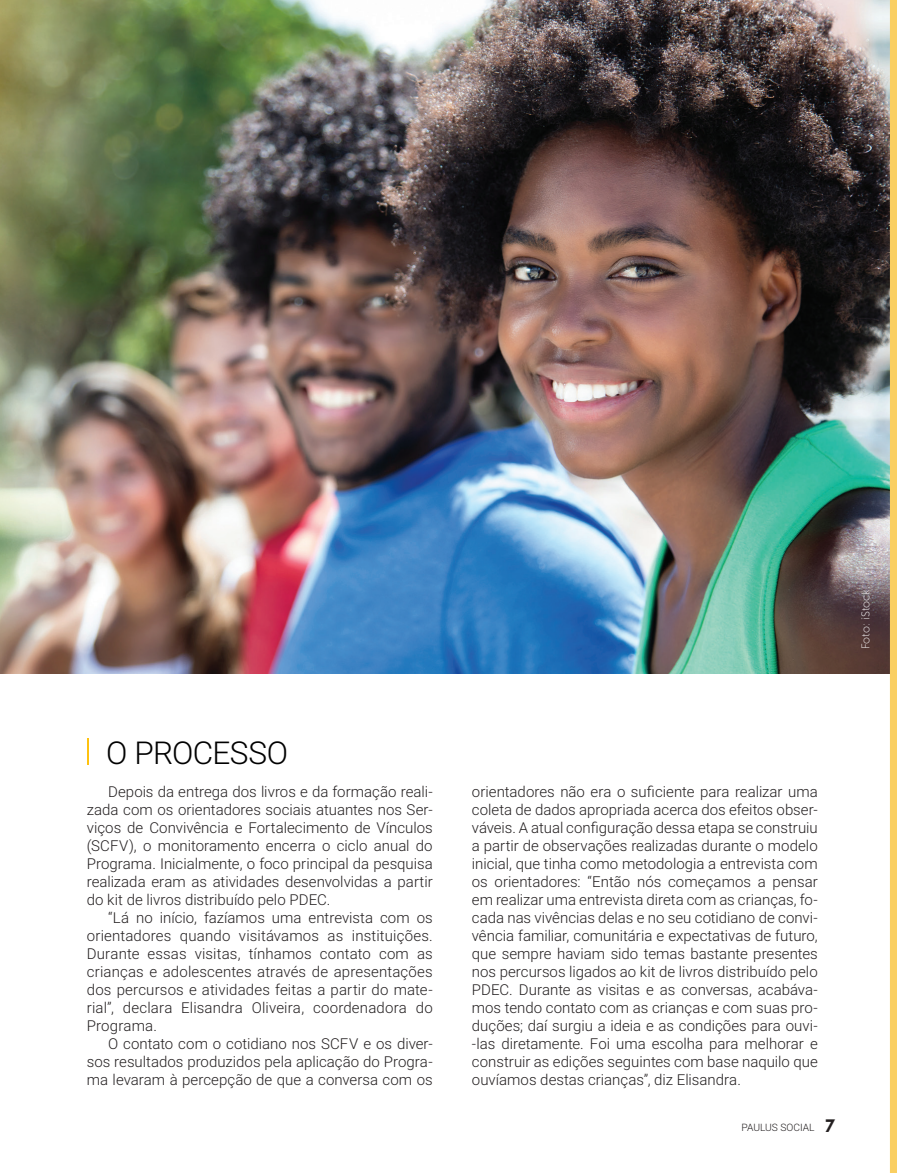
<style>
.page{position:relative;width:897px;height:1173px;background:#fff}
.page>*{position:absolute;margin:0;border:0;box-sizing:border-box;transform-origin:0 0}
.t1{font:300 31.5px "Roboto";letter-spacing:-.02em;color:#000}
.t2{font:300 15px/18px "Roboto";letter-spacing:.005em;color:#231f20;text-align:justify}
.t3{font:11.25px "Museo Sans 100";color:#fff}
.t4{font:300 10.2px "Roboto";color:#231f20}
.s1{font-family:"Jaapokki";font-weight:400;font-size:18px}
</style>
<div class="page">
<img style="left:0;top:0;width:889px;height:674px">
<hr style="left:87px;top:739px;width:2px;height:26px;background:#fec210">
<svg style="left:0;top:0;width:7px;height:3px"></svg>
<svg style="left:889px;top:0;width:8px;height:1173px;background:#ebca77"></svg>
<h1 class="t1" style="left:106px;top:730px;width:183px">O PROCESSO</h1>
<p class="t2" style="left:87px;top:782px;width:347px;text-indent:21px">Depois da entrega dos livros e da formação reali&shy;zada com os orientadores sociais atuantes nos Ser&shy;viços de Convivência e Fortalecimento de Vínculos (SCFV), o monitoramento encerra o ciclo anual do Programa. Inicialmente, o foco principal da pesquisa realizada eram as atividades desenvolvidas a partir do kit de livros distribuído pelo PDEC.</p>
<p class="t2" style="left:87px;top:908px;width:347px;text-indent:21px">“Lá no início, fazíamos uma entrevista com os orientadores quando visitávamos as instituições.<br>Durante essas visitas, tínhamos contato com as crianças e adolescentes através de apresentações dos percursos e atividades feitas a partir do mate&shy;rial”, declara Elisandra Oliveira, coordenadora do Programa.</p>
<p class="t2" style="left:87px;top:1034px;width:347px;text-indent:21px">O contato com o cotidiano nos SCFV e os diver&shy;sos resultados produzidos pela aplicação do Progra&shy;ma levaram à percepção de que a conversa com os</p>
<p class="t3" style="left:859px;top:649px;width:64px;rotate:-90deg">Foto: iStock.</p>
<p class="t2" style="left:472px;top:782px;width:347px">orientadores não era o suficiente para realizar uma coleta de dados apropriada acerca dos efeitos obser&shy;váveis. A atual configuração dessa etapa se construiu a partir de observações realizadas durante o modelo inicial, que tinha como metodologia a entrevista com os orientadores: “Então nós começamos a pensar em realizar uma entrevista direta com as crianças, fo&shy;cada nas vivências delas e no seu cotidiano de convi&shy;vência familiar, comunitária e expectativas de futuro, que sempre haviam sido temas bastante presentes nos percursos ligados ao kit de livros distribuído pelo PDEC. Durante as visitas e as conversas, acabáva&shy;mos tendo contato com as crianças e com suas pro&shy;duções; daí surgiu a ideia e as condições para ouvi--las diretamente. Foi uma escolha para melhorar e construir as edições seguintes com base naquilo que ouvíamos destas crianças”, diz Elisandra.</p>
<p class="t4" style="left:741px;top:1120px;width:96px">PAULUS SOCIAL <span class="s1">7</span></p>
</div>
